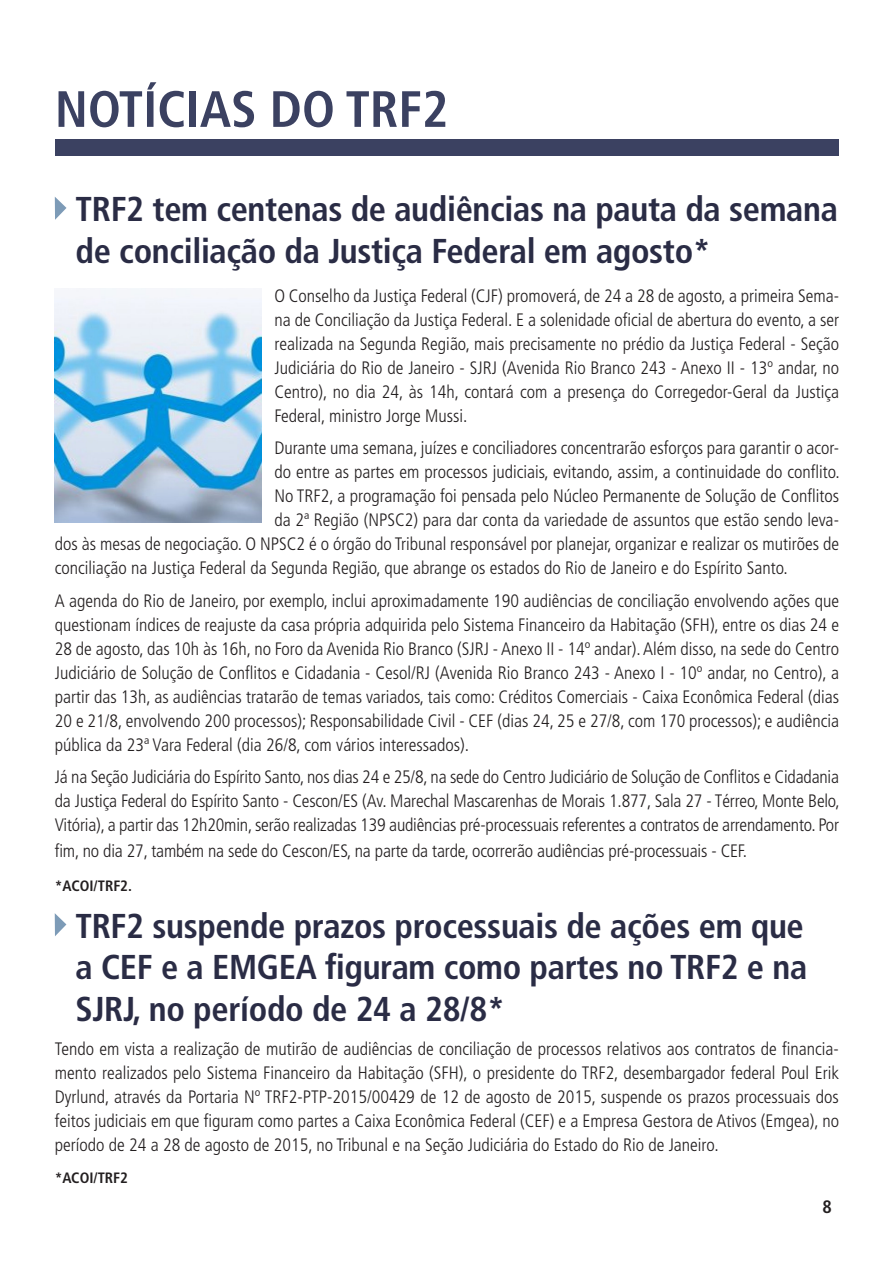
<style>
.page{position:relative;width:893px;height:1263px;background:#fff}
.page>*{position:absolute;margin:0;border:0;box-sizing:border-box;transform-origin:0 0}
.t1{font:condensed 51px "Frutiger 67 Bold";color:#3b4161}
.t2{font:condensed 34.5px/41.4px "Frutiger 67 Bold";letter-spacing:-.01em;color:#2a2c45}
.texto_padrão{font:condensed 18px/24px "Frutiger 47 Light";color:#231f20;text-align:justify}
.t3{font:condensed 18px "Frutiger 67 Bold";color:#231f20}
.texto_padrão-2{font:condensed 15px "Frutiger 67 Bold";color:#231f20}
</style>
<div class="page">
<div style="left:55px;top:139px;width:783px;height:17px;background:#3b4161"></div>
<svg style="left:55px;top:197px;width:12px;height:23px"></svg>
<svg style="left:55px;top:913px;width:11px;height:23px"></svg>
<img style="left:55px;top:288px;width:207px;height:234px">
<p class="t1" style="left:55px;top:79px;width:395px">NOTÍCIAS DO TRF2</p>
<p class="t2" style="left:76px;top:189px;width:764px">TRF2 tem centenas de audiências na pauta da semana de conciliação da Justiça Federal em agosto*</p>
<p class="texto_padrão" style="left:274px;top:284px;width:566px">O Conselho da Justiça Federal (CJF) promoverá, de 24 a 28 de agosto, a primeira Sema&shy;na de Conciliação da Justiça Federal. E a solenidade oficial de abertura do evento, a ser realizada na Segunda Região, mais precisamente no prédio da Justiça Federal - Seção Judiciária do Rio de Janeiro - SJRJ (Avenida Rio Branco 243 - Anexo II - 13º andar, no Centro), no dia 24, às 14h, contará com a presença do Corregedor-Geral da Justiça Federal, ministro Jorge Mussi.</p>
<p class="texto_padrão" style="left:274px;top:436px;width:566px">Durante uma semana, juízes e conciliadores concentrarão esforços para garantir o acor-</p>
<p class="texto_padrão" style="left:274px;top:460px;width:567px">do entre as partes em processos judiciais, evitando, assim, a continuidade do conflito.</p>
<p class="texto_padrão" style="left:274px;top:484px;width:566px">No TRF2, a programação foi pensada pelo Núcleo Permanente de Solução de Conflitos</p>
<p class="texto_padrão" style="left:274px;top:508px;width:566px">da 2ª Região (NPSC2) para dar conta da variedade de assuntos que estão sendo leva-</p>
<p class="texto_padrão" style="left:55px;top:532px;width:786px">dos às mesas de negociação. O NPSC2 é o órgão do Tribunal responsável por planejar, organizar e realizar os mutirões de</p>
<p class="texto_padrão" style="left:55px;top:556px;width:735px">conciliação na Justiça Federal da Segunda Região, que abrange os estados do Rio de Janeiro e do Espírito Santo.</p>
<p class="texto_padrão" style="left:55px;top:589px;width:786px">A agenda do Rio de Janeiro, por exemplo, inclui aproximadamente 190 audiências de conciliação envolvendo ações que questionam índices de reajuste da casa própria adquirida pelo Sistema Financeiro da Habitação (SFH), entre os dias 24 e 28 de agosto, das 10h às 16h, no Foro da Avenida Rio Branco (SJRJ - Anexo II - 14º andar). Além disso, na sede do Centro Judiciário de Solução de Conflitos e Cidadania - Cesol/RJ (Avenida Rio Branco 243 - Anexo I - 10º andar, no Centro), a partir das 13h, as audiências tratarão de temas variados, tais como: Créditos Comerciais - Caixa Econômica Federal (dias 20 e 21/8, envolvendo 200 processos); Responsabilidade Civil - CEF (dias 24, 25 e 27/8, com 170 processos); e audiência pública da 23ª Vara Federal (dia 26/8, com vários interessados).</p>
<p class="texto_padrão" style="left:55px;top:765px;width:786px;line-height:24.5px">Já na Seção Judiciária do Espírito Santo, nos dias 24 e 25/8, na sede do Centro Judiciário de Solução de Conflitos e Cidadania da Justiça Federal do Espírito Santo - Cescon/ES (Av. Marechal Mascarenhas de Morais 1.877, Sala 27 - Térreo, Monte Belo, Vitória), a partir das 12h20min, serão realizadas 139 audiências pré-processuais referentes a contratos de arrendamento. Por fim, no dia 27, também na sede do Cescon/ES, na parte da tarde, ocorrerão audiências pré-processuais - CEF.</p>
<p class="texto_padrão-2" style="left:55px;top:876px;width:79px">*ACOI/TRF2.</p>
<p class="t2" style="left:76px;top:905px;width:733px;text-align:justify">TRF2 suspende prazos processuais de ações em que a CEF e a EMGEA figuram como partes no TRF2 e na SJRJ, no período de 24 a 28/8*</p>
<p class="texto_padrão" style="left:55px;top:1037px;width:786px">Tendo em vista a realização de mutirão de audiências de conciliação de processos relativos aos contratos de financia&shy;mento realizados pelo Sistema Financeiro da Habitação (SFH), o presidente do TRF2, desembargador federal Poul Erik Dyrlund, através da Portaria Nº TRF2-PTP-2015/00429 de 12 de agosto de 2015, suspende os prazos processuais dos feitos judiciais em que figuram como partes a Caixa Econômica Federal (CEF) e a Empresa Gestora de Ativos (Emgea), no período de 24 a 28 de agosto de 2015, no Tribunal e na Seção Judiciária do Estado do Rio de Janeiro.</p>
<p class="texto_padrão-2" style="left:55px;top:1169px;width:75px">*ACOI/TRF2</p>
<p class="t3" style="left:822px;top:1196px;width:11px">8</p>
</div>
